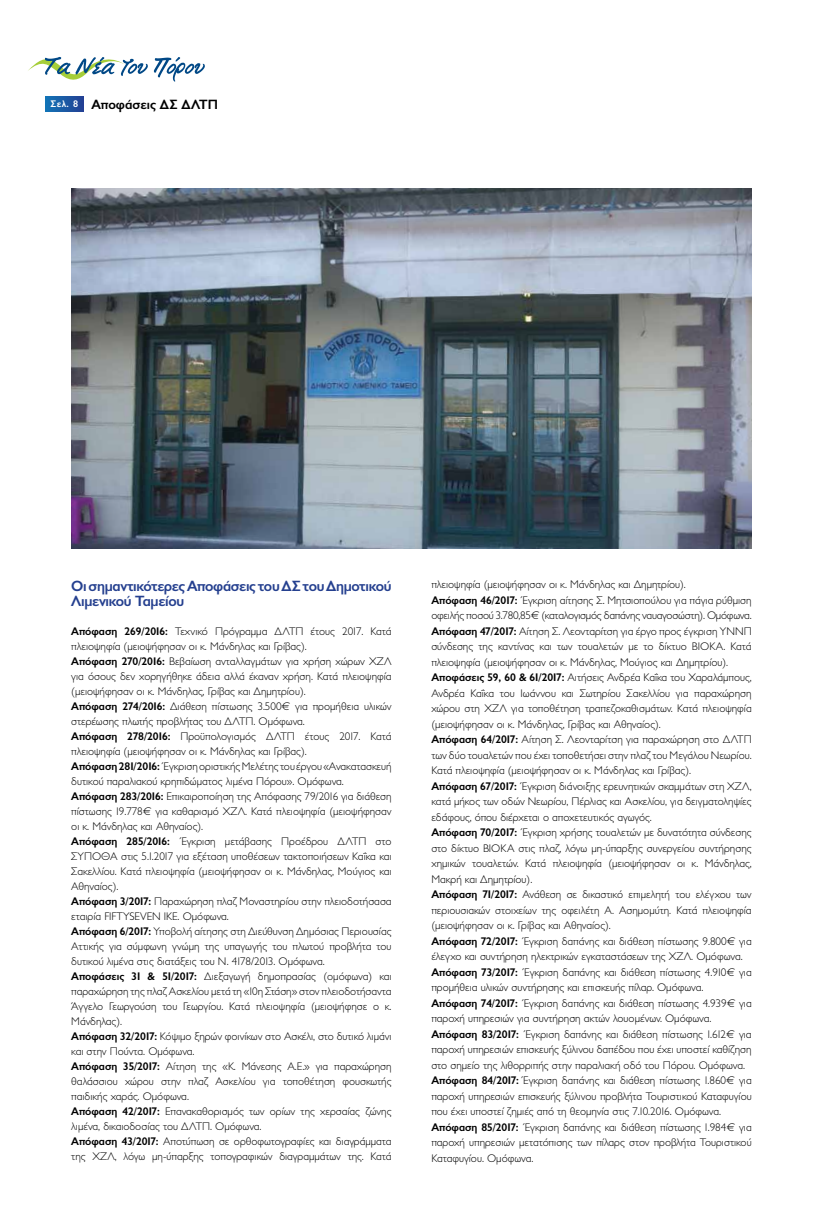
<style>
.page{position:relative;width:823px;height:1219px;background:#fff}
.page>*{position:absolute;margin:0;border:0;box-sizing:border-box;transform-origin:0 0}
.t1{font:600 15px/15px "Gill Sans Hel";letter-spacing:-.02em;color:#25408f}
.t2{font:600 13.6px "Gill Sans Hel";color:#000}
.t3{font:300 11.1px/15.5px "Gill Sans Hel";color:#000}
.s1{font-weight:600}
</style>
<div class="page">
<svg style="left:45px;top:97px;width:39px;height:14px"></svg>
<svg style="left:28px;top:56px;width:120px;height:24px"></svg>
<svg style="left:154px;top:57px;width:51px;height:25px"></svg>
<img style="left:71px;top:189px;width:680px;height:360px">
<p class="t2" style="left:51px;top:97px;width:169px"><sup>Σελ.</sup> <sup>8</sup> Αποφάσεις ΔΣ ΔΛΤΠ</p>
<h1 class="t1" style="left:71px;top:579px;width:321px">Οι σημαντικότερες Αποφάσεις του ΔΣ του Δημοτικού<br>Λιμενικού Ταμείου</h1>
<p class="t3" style="left:71px;top:624px;width:321px;line-height:15px"><span class="s1">Απόφαση 269/2016:</span> Τεχνικό Πρόγραμμα ΔΛΤΠ έτους 2017. Κατά πλειοψηφία (μειοψήφησαν οι κ. Μάνδηλας και Γρίβας).<br><span class="s1">Απόφαση 270/2016:</span> Βεβαίωση ανταλλαγμάτων για χρήση χώρων ΧΖΛ για όσους δεν χορηγήθηκε άδεια αλλά έκαναν χρήση. Κατά πλειοψηφία (μειοψήφησαν οι κ. Μάνδηλας, Γρίβας και Δημητρίου).<br><span class="s1">Απόφαση 274/2016:</span> Διάθεση πίστωσης 3.500€ για προμήθεια υλικών στερέωσης πλωτής προβλήτας του ΔΛΤΠ. Ομόφωνα.<br><span class="s1">Απόφαση 278/2016:</span> Προϋπολογισμός ΔΛΤΠ έτους 2017. Κατά πλειοψηφία (μειοψήφησαν οι κ. Μάνδηλας και Γρίβας).<br><span class="s1">Απόφαση 281/2016:</span> Έγκριση οριστικής Μελέτης του έργου «Ανακατασκευή δυτικού παραλιακού κρηπιδώματος λιμένα Πόρου». Ομόφωνα.<br><span class="s1">Απόφαση 283/2016:</span> Επικαιροποίηση της Απόφασης 79/2016 για διάθεση πίστωσης 19.778€ για καθαρισμό ΧΖΛ. Κατά πλειοψηφία (μειοψήφησαν οι κ. Μάνδηλας και Αθηναίος).<br><span class="s1">Απόφαση 285/2016:</span> Έγκριση μετάβασης Προέδρου ΔΛΤΠ στο ΣΥΠΟΘΑ στις 5.1.2017 για εξέταση υποθέσεων τακτοποιήσεων Καΐκα και Σακελλίου. Κατά πλειοψηφία (μειοψήφησαν οι κ. Μάνδηλας, Μούγιος και Αθηναίος).<br><span class="s1">Απόφαση 3/2017:</span> Παραχώρηση πλαζ Μοναστηρίου στην πλειοδοτήσασα εταιρία FIFTYSEVEN IΚΕ. Ομόφωνα.<br><span class="s1">Απόφαση 6/2017:</span> Υποβολή αίτησης στη Διεύθυνση Δημόσιας Περιουσίας Αττικής για σύμφωνη γνώμη της υπαγωγής του πλωτού προβλήτα του δυτικού λιμένα στις διατάξεις του Ν. 4178/2013. Ομόφωνα.<br><span class="s1">Αποφάσεις 31 &amp; 51/2017:</span> Διεξαγωγή δημοπρασίας (ομόφωνα) και παραχώρηση της πλαζ Ασκελίου μετά τη «10η Στάση» στον πλειοδοτήσαντα Άγγελο Γεωργούση του Γεωργίου. Κατά πλειοψηφία (μειοψήφησε ο κ.<br>Μάνδηλας).<br><span class="s1">Απόφαση 32/2017:</span> Κόψιμο ξηρών φοινίκων στο Ασκέλι, στο δυτικό λιμάνι και στην Πούντα. Ομόφωνα.<br><span class="s1">Απόφαση 35/2017:</span> Αίτηση της «Κ. Μάνεσης Α.Ε.» για παραχώρηση θαλάσσιου χώρου στην πλαζ Ασκελίου για τοποθέτηση φουσκωτής παιδικής χαράς. Ομόφωνα.<br><span class="s1">Απόφαση 42/2017:</span> Επανακαθορισμός των ορίων της χερσαίας ζώνης λιμένα, δικαιοδοσίας του ΔΛΤΠ. Ομόφωνα.<br><span class="s1">Απόφαση 43/2017:</span> Αποτύπωση σε ορθοφωτογραφίες και διαγράμματα της ΧΖΛ, λόγω μη-ύπαρξης τοπογραφικών διαγραμμάτων της. Κατά</p>
<p class="t3" style="left:431px;top:577px;width:322px">πλειοψηφία (μειοψήφησαν οι κ. Μάνδηλας και Δημητρίου).<br><span class="s1">Απόφαση 46/2017:</span> Έγκριση αίτησης Σ. Μητσιοπούλου για πάγια ρύθμιση οφειλής ποσού 3.780,85€ (καταλογισμός δαπάνης ναυαγοσώστη). Ομόφωνα.<br><span class="s1">Απόφαση 47/2017:</span> Αίτηση Σ. Λεονταρίτση για έργο προς έγκριση ΥΝΝΠ σύνδεσης της καντίνας και των τουαλετών με το δίκτυο ΒΙΟΚΑ. Κατά πλειοψηφία (μειοψήφησαν οι κ. Μάνδηλας, Μούγιος και Δημητρίου).<br><span class="s1">Αποφάσεις 59, 60 &amp; 61/2017:</span> Αιτήσεις Ανδρέα Καΐκα του Χαραλάμπους, Ανδρέα Καΐκα του Ιωάννου και Σωτηρίου Σακελλίου για παραχώρηση χώρου στη ΧΖΛ για τοποθέτηση τραπεζοκαθισμάτων. Κατά πλειοψηφία (μειοψήφησαν οι κ. Μάνδηλας, Γρίβας και Αθηναίος).<br><span class="s1">Απόφαση 64/2017:</span> Αίτηση Σ. Λεονταρίτση για παραχώρηση στο ΔΛΤΠ των δύο τουαλετών που έχει τοποθετήσει στην πλαζ του Μεγάλου Νεωρίου.<br>Κατά πλειοψηφία (μειοψήφησαν οι κ. Μάνδηλας και Γρίβας).<br><span class="s1">Απόφαση 67/2017:</span> Έγκριση διάνοιξης ερευνητικών σκαμμάτων στη ΧΖΛ, κατά μήκος των οδών Νεωρίου, Πέρλιας και Ασκελίου, για δειγματοληψίες εδάφους, όπου διέρχεται ο αποχετευτικός αγωγός.<br><span class="s1">Απόφαση 70/2017:</span> Έγκριση χρήσης τουαλετών με δυνατότητα σύνδεσης στο δίκτυο ΒΙΟΚΑ στις πλαζ, λόγω μη-ύπαρξης συνεργείου συντήρησης χημικών τουαλετών. Κατά πλειοψηφία (μειοψήφησαν οι κ. Μάνδηλας, Μακρή και Δημητρίου).<br><span class="s1">Απόφαση 71/2017:</span> Ανάθεση σε δικαστικό επιμελητή του ελέγχου των περιουσιακών στοιχείων της οφειλέτη Α. Ασημομύτη. Κατά πλειοψηφία (μειοψήφησαν οι κ. Γρίβας και Αθηναίος).<br><span class="s1">Απόφαση 72/2017:</span> Έγκριση δαπάνης και διάθεση πίστωσης 9.800€ για έλεγχο και συντήρηση ηλεκτρικών εγκαταστάσεων της ΧΖΛ. Ομόφωνα.<br><span class="s1">Απόφαση 73/2017:</span> Έγκριση δαπάνης και διάθεση πίστωσης 4.910€ για προμήθεια υλικών συντήρησης και επισκευής πίλαρ. Ομόφωνα.<br><span class="s1">Απόφαση 74/2017:</span> Έγκριση δαπάνης και διάθεση πίστωσης 4.939€ για παροχή υπηρεσιών για συντήρηση ακτών λουομένων. Ομόφωνα.<br><span class="s1">Απόφαση 83/2017:</span> Έγκριση δαπάνης και διάθεση πίστωσης 1.612€ για παροχή υπηρεσιών επισκευής ξύλινου δαπέδου που έχει υποστεί καθίζηση στο σημείο της λιθορριπής στην παραλιακή οδό του Πόρου. Ομόφωνα.<br><span class="s1">Απόφαση 84/2017:</span> Έγκριση δαπάνης και διάθεση πίστωσης 1.860€ για παροχή υπηρεσιών επισκευής ξύλινου προβλήτα Τουριστικού Καταφυγίου που έχει υποστεί ζημιές από τη θεομηνία στις 7.10.2016. Ομόφωνα.<br><span class="s1">Απόφαση 85/2017:</span> Έγκριση δαπάνης και διάθεση πίστωσης 1.984€ για παροχή υπηρεσιών μετατόπισης των πίλαρς στον προβλήτα Τουριστικού Καταφυγίου. Ομόφωνα.</p>
</div>
